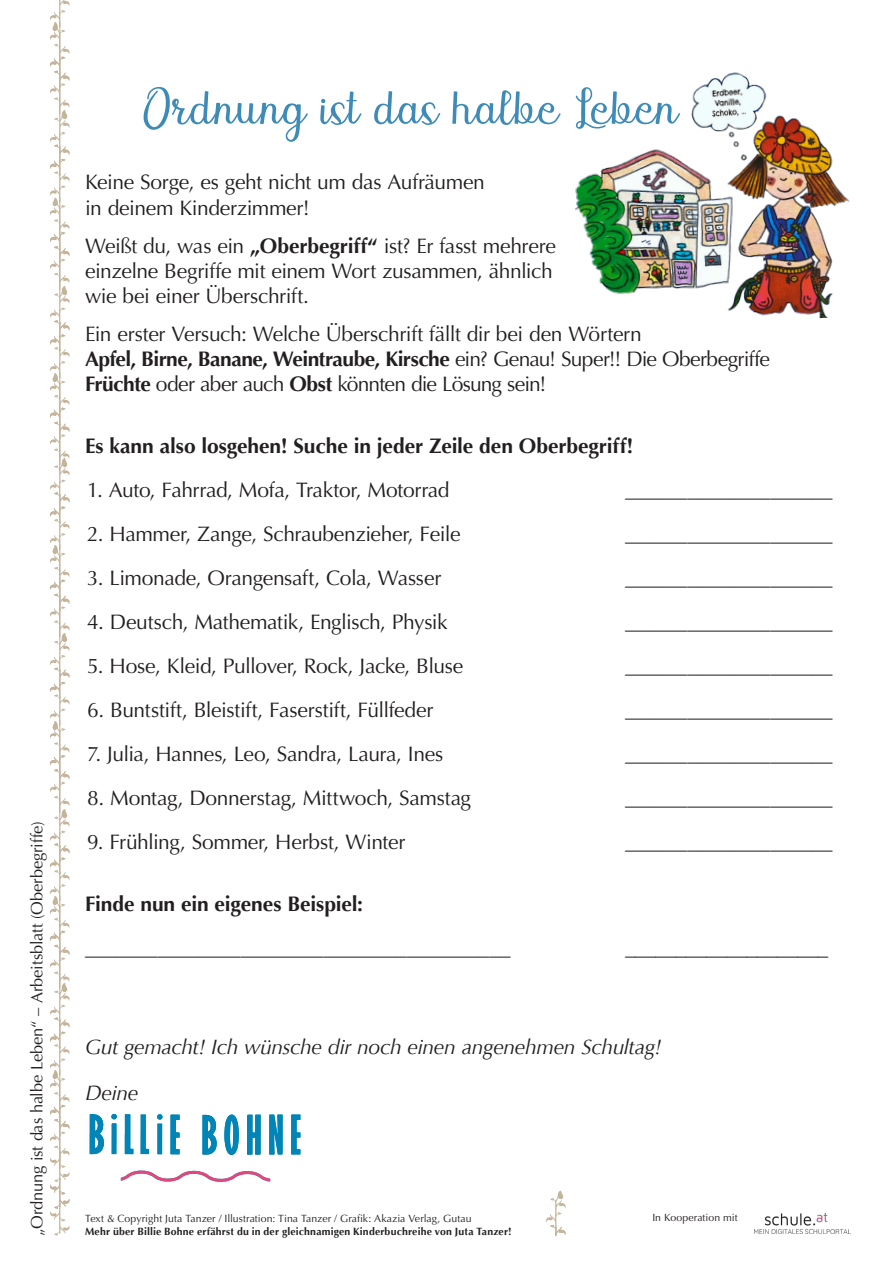
<style>
.page{position:relative;width:893px;height:1263px;background:#fff}
.page>*{position:absolute;margin:0;border:0;box-sizing:border-box;transform-origin:0 0}
.t1{font:51px "Rosmitta";letter-spacing:.005em;color:#3f8bb8}
.t2{font:21px/25.2px "Optima";letter-spacing:-.02em;color:#231f20}
.t3{font:700 21px/44.4px "Optima";letter-spacing:-.005em;color:#231f20}
.t4{font:italic 21px/46.2px "Optima";letter-spacing:-.015em;color:#231f20}
.t5{font:16.5px "Optima";letter-spacing:-.01em;color:#231f20}
.t6{font:10.5px "Optima";letter-spacing:.005em;color:#231f20}
.t7{font:700 10.5px "Optima";letter-spacing:.015em;color:#231f20}
.s1{font-weight:700}
</style>
<div class="page">
<svg style="left:90px;top:1113px;width:210px;height:69px"></svg>
<img style="left:575px;top:72px;width:275px;height:247px">
<img style="left:755px;top:1213px;width:94px;height:20px">
<svg style="left:50px;top:0;width:20px;height:1236px"></svg>
<img style="left:50px;top:17px;width:19px;height:16px">
<hr style="left:59px;top:22px;width:1px;height:98px;background:#c3b49b">
<svg style="left:546px;top:1201px;width:20px;height:34px"></svg>
<img style="left:550px;top:1190px;width:14px;height:11px">
<p class="t5" style="left:27px;top:1235px;width:415px;rotate:-90deg">„Ordnung ist das halbe Leben“ – Arbeitsblatt (Oberbegriffe)</p>
<h1 class="t1" style="left:141px;top:77px;width:539px">Ordnung ist das halbe Leben</h1>
<p class="t2" style="left:85px;top:170px;width:401px">Keine Sorge, es geht nicht um das Aufräumen in deinem Kinderzimmer!</p>
<p class="t2" style="left:85px;top:233px;width:472px">Weißt du, was ein <span class="s1">„Oberbegriff“</span> ist? Er fasst mehrere einzelne Begriffe mit einem Wort zusammen, ähnlich wie bei einer Überschrift.</p>
<p class="t2" style="left:85px;top:321px;width:686px">Ein erster Versuch: Welche Überschrift fällt dir bei den Wörtern<br><span class="s1">Apfel, Birne, Banane, Weintraube, Kirsche</span> ein? Genau! Super!! Die Oberbegriffe<br><span class="s1">Früchte</span> oder aber auch <span class="s1">Obst</span> könnten die Lösung sein!</p>
<p class="t3" style="left:85px;top:424px;width:550px">Es kann also losgehen! Suche in jeder Zeile den Oberbegriff!</p>
<p class="t2" style="left:87px;top:478px;width:364px">1. Auto, Fahrrad, Mofa, Traktor, Motorrad</p>
<p class="t3" style="left:625px;top:468px;width:209px">____________________</p>
<p class="t2" style="left:87px;top:522px;width:375px">2. Hammer, Zange, Schraubenzieher, Feile</p>
<p class="t3" style="left:625px;top:512px;width:209px">____________________</p>
<p class="t2" style="left:87px;top:566px;width:356px">3. Limonade, Orangensaft, Cola, Wasser</p>
<p class="t2" style="left:87px;top:610px;width:362px">4. Deutsch, Mathematik, Englisch, Physik</p>
<p class="t2" style="left:87px;top:654px;width:378px">5. Hose, Kleid, Pullover, Rock, Jacke, Bluse</p>
<p class="t2" style="left:87px;top:698px;width:348px">6. Buntstift, Bleistift, Faserstift, Füllfeder</p>
<p class="t2" style="left:87px;top:741px;width:358px">7. Julia, Hannes, Leo, Sandra, Laura, Ines</p>
<p class="t2" style="left:87px;top:785px;width:385px">8. Montag, Donnerstag, Mittwoch, Samstag</p>
<p class="t2" style="left:87px;top:829px;width:320px">9. Frühling, Sommer, Herbst, Winter</p>
<p class="t3" style="left:85px;top:882px;width:427px">Finde nun ein eigenes Beispiel: _________________________________________</p>
<p class="t3" style="left:625px;top:556px;width:209px">____________________</p>
<p class="t3" style="left:625px;top:600px;width:209px">____________________</p>
<p class="t3" style="left:625px;top:644px;width:209px">____________________</p>
<p class="t3" style="left:625px;top:688px;width:209px">____________________</p>
<p class="t3" style="left:625px;top:732px;width:209px">____________________</p>
<p class="t3" style="left:625px;top:776px;width:209px">____________________</p>
<p class="t3" style="left:625px;top:820px;width:209px">____________________</p>
<p class="t3" style="left:625px;top:926px;width:205px">____________________</p>
<p class="t4" style="left:85px;top:1024px;width:578px">Gut gemacht! Ich wünsche dir noch einen angenehmen Schultag!<br>Deine</p>
<p class="t6" style="left:85px;top:1212px;width:388px">Text &amp; Copyright Juta Tanzer / Illustration: Tina Tanzer / Grafik: Akazia Verlag, Gutau</p>
<p class="t7" style="left:85px;top:1225px;width:428px">Mehr über Billie Bohne erfährst du in der gleichnamigen Kinderbuchreihe von Juta Tanzer!</p>
<p class="t6" style="left:652px;top:1211px;width:87px">In Kooperation mit</p>
</div>
